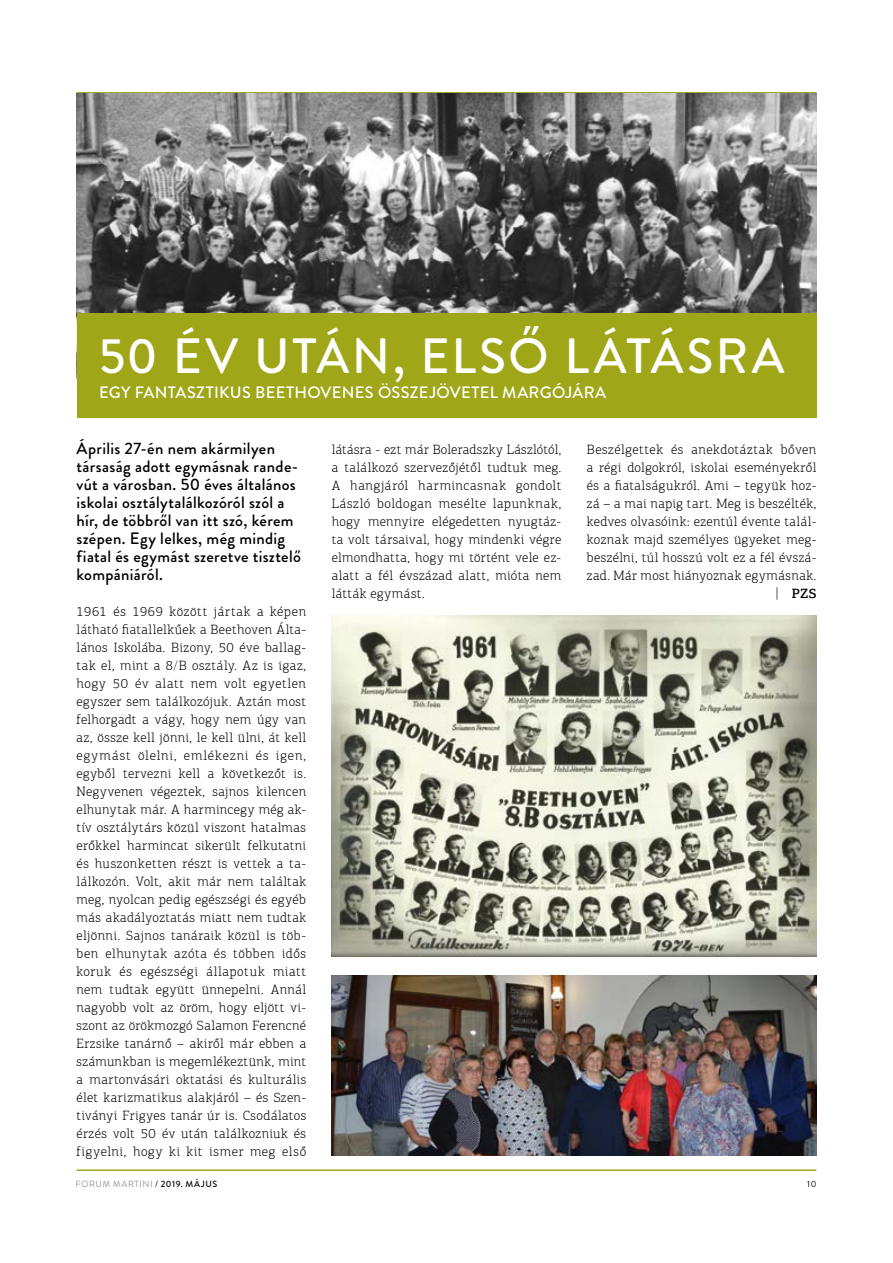
<style>
.page{position:relative;width:893px;height:1263px;background:#fff}
.page>*{position:absolute;margin:0;border:0;box-sizing:border-box;transform-origin:0 0}
.t1{font:500 49.5px "Brandon Grotesque";letter-spacing:.05em;color:#fff}
.t2{font:500 16.5px/18px "Brandon Grotesque";letter-spacing:.02em;color:#000}
.t3{font:500 16.5px "Brandon Grotesque";letter-spacing:.015em;color:#fff}
.t4{font:300 13.5px/18px "PF Agora Slab Pro";letter-spacing:.035em;color:#000;text-align:justify}
.t5{font:9px "Brandon Grotesque";letter-spacing:.06em;color:#939598}
.t6{font:9px "Brandon Grotesque";color:#000}
.s1{font-family:"Gotham"}
.s2{font-weight:500}
.s3{color:#000}
.s4{font-weight:500;color:#000}
</style>
<div class="page">
<hr style="left:77px;top:92px;width:739px;height:2px;background:#9fa617">
<hr style="left:77px;top:1169px;width:739px;height:2px;background:#9fa617">
<img style="left:332px;top:616px;width:484px;height:340px">
<img style="left:332px;top:976px;width:484px;height:180px">
<img style="left:77px;top:94px;width:739px;height:219px">
<div style="left:77px;top:313px;width:739px;height:105px;background:#9fa617"></div>
<h1 class="t1" style="left:99px;top:321px;width:687px">50 ÉV UTÁN, ELSŐ LÁTÁSRA</h1>
<p class="t3" style="left:99px;top:381px;width:509px">EGY FANTASZTIKUS BEETHOVENES ÖSSZEJÖVETEL MARGÓJÁRA</p>
<p class="t2" style="left:77px;top:439px;width:226px">Április 27-én nem akármilyen társaság adott egymásnak rande&shy;vút a városban. 50 éves általános iskolai osztálytalálkozóról szól a hír, de többről van itt szó, kérem szépen. Egy lelkes, még mindig fiatal és egymást szeretve tisztelő kompániáról.</p>
<p class="t4" style="left:77px;top:602px;width:231px">1961 és 1969 között jártak a képen látható fiatallelkűek a Beethoven Álta&shy;lános Iskolába. Bizony, 50 éve ballag&shy;tak el, mint a 8/B osztály. Az is igaz, hogy 50 év alatt nem volt egyetlen egyszer sem találkozójuk. Aztán most felhorgadt a vágy, hogy nem úgy van az, össze kell jönni, le kell ülni, át kell egymást ölelni, emlékezni és igen, egyből tervezni kell a következőt is.<br>Negyvenen végeztek, sajnos kilencen elhunytak már. A harmincegy még ak&shy;tív osztálytárs közül viszont hatalmas erőkkel harmincat sikerült felkutatni és huszonketten részt is vettek a ta&shy;lálkozón. Volt, akit már nem találtak meg, nyolcan pedig egészségi és egyéb más akadályoztatás miatt nem tudtak eljönni. Sajnos tanáraik közül is töb&shy;ben elhunytak azóta és többen idős koruk és egészségi állapotuk miatt nem tudtak együtt ünnepelni. Annál nagyobb volt az öröm, hogy eljött vi&shy;szont az örökmozgó Salamon Ferencné Erzsike tanárnő – akiről már ebben a számunkban is megemlékeztünk, mint a martonvásári oktatási és kulturális élet karizmatikus alakjáról – és Szen&shy;tiványi Frigyes tanár úr is. Csodálatos érzés volt 50 év után találkozniuk és figyelni, hogy ki kit ismer meg első</p>
<p class="t4" style="left:332px;top:440px;width:231px">látásra - ezt már Boleradszky Lászlótól, a találkozó szervezőjétől tudtuk meg.<br>A hangjáról harmincasnak gondolt László boldogan mesélte lapunknak, hogy mennyire elégedetten nyugtáz&shy;ta volt társaival, hogy mindenki végre elmondhatta, hogy mi történt vele ez&shy;alatt a fél évszázad alatt, mióta nem látták egymást.</p>
<p class="t4" style="left:587px;top:440px;width:231px;text-align:right">Beszélgettek és anekdotáztak bőven a régi dolgokról, iskolai eseményekről és a fiatalságukról. Ami – tegyük hoz&shy;zá – a mai napig tart. Meg is beszélték, kedves olvasóink: ezentúl évente talál&shy;koznak majd személyes ügyeket meg&shy;beszélni, túl hosszú volt ez a fél évszá&shy;zad. Már most hiányoznak egymásnak. <span class="s1">|</span> <span class="s2">PZS</span></p>
<p class="t5" style="left:76px;top:1178px;width:143px">FORUM MARTINI <span class="s3">/</span> <span class="s4">2019. MÁJUS</span></p>
<p class="t6" style="left:807px;top:1177px;width:11px">10</p>
</div>
